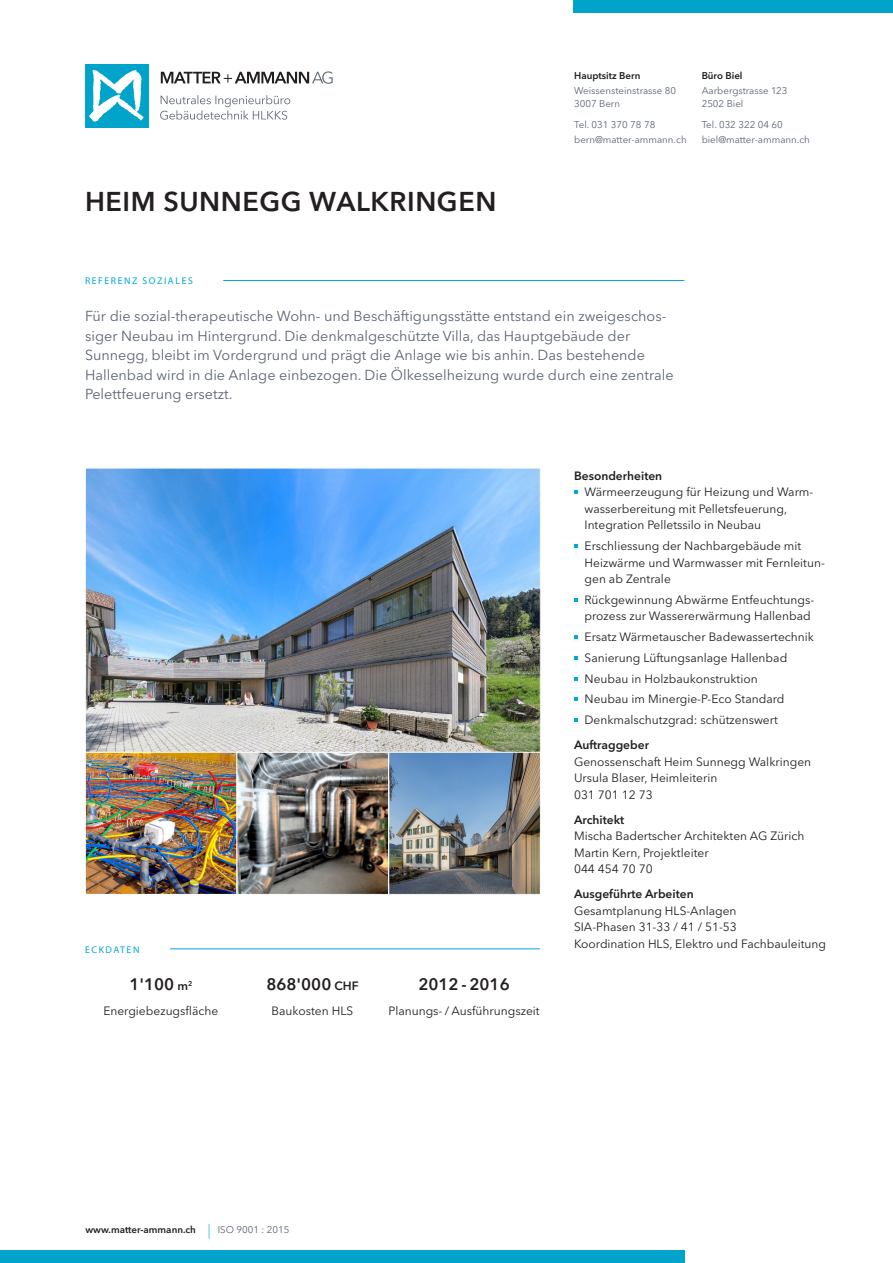
<style>
.page{position:relative;width:893px;height:1263px;background:#fff}
.page>*{position:absolute;margin:0;border:0;box-sizing:border-box;transform-origin:0 0}
.t1{font:600 27px "Avenir Next";letter-spacing:.02em;color:#231f20}
.t2{font:600 16.5px "Avenir Next";color:#231f20}
.t3{font:14.4px/19.5px "Avenir Next";color:#5c6573}
.t4{font:12px/16.5px "Avenir Next";color:#231f20}
.Prospekt_Grundtext{font:600 12px "Avenir Next";color:#231f20}
.t5{font:9.75px "Avenir Next";color:#5c6573}
.t6{font:600 9.75px "Avenir Next";color:#231f20}
.t7{font:9.75px "Myriad Pro";letter-spacing:.16em;color:#00a7da}
.s1{font-size:12px}
.s2{font-weight:400;font-size:14.7px;color:#00a4ca}
.s3{font-weight:400;color:#5c6573}
</style>
<div class="page">
<hr style="left:170px;top:948px;width:370px;height:1px;background:#00a7da">
<svg style="left:574px;top:490px;width:4px;height:4px"></svg>
<svg style="left:574px;top:544px;width:4px;height:4px"></svg>
<svg style="left:574px;top:598px;width:4px;height:4px"></svg>
<svg style="left:574px;top:635px;width:4px;height:4px"></svg>
<svg style="left:574px;top:656px;width:4px;height:4px"></svg>
<svg style="left:574px;top:677px;width:4px;height:3px"></svg>
<svg style="left:574px;top:697px;width:4px;height:4px"></svg>
<svg style="left:574px;top:718px;width:4px;height:4px"></svg>
<img style="left:87px;top:470px;width:452px;height:282px">
<img style="left:87px;top:754px;width:148px;height:139px">
<div style="left:85px;top:752px;width:152px;height:143px;border:1px solid #fff"></div>
<img style="left:390px;top:754px;width:149px;height:139px">
<div style="left:388px;top:752px;width:153px;height:143px;border:1px solid #fff"></div>
<img style="left:239px;top:754px;width:148px;height:139px">
<div style="left:237px;top:752px;width:152px;height:143px;border:1px solid #fff"></div>
<div style="left:0;top:1250px;width:685px;height:13px;background:#00a4ca"></div>
<div style="left:574px;top:0;width:319px;height:13px;background:#00a4ca"></div>
<div style="left:85px;top:64px;width:64px;height:64px;background:#00a4ca"></div>
<svg style="left:89px;top:69px;width:55px;height:53px"></svg>
<svg style="left:160px;top:95px;width:130px;height:25px"></svg>
<svg style="left:161px;top:71px;width:172px;height:13px"></svg>
<hr style="left:223px;top:280px;width:461px;height:1px;background:#00a7da">
<p class="t1" style="left:85px;top:178px;width:413px">HEIM SUNNEGG WALKRINGEN</p>
<p class="t6" style="left:574px;top:67px;width:68px">Hauptsitz Bern</p>
<p class="t5" style="left:574px;top:82px;width:104px">Weissensteinstrasse 80</p>
<p class="t5" style="left:574px;top:95px;width:48px">3007 Bern</p>
<p class="t5" style="left:574px;top:116px;width:83px">Tel. 031 370 78 78</p>
<p class="t5" style="left:574px;top:131px;width:114px">bern@matter-ammann.ch</p>
<p class="t6" style="left:702px;top:67px;width:42px">Büro Biel</p>
<p class="t5" style="left:702px;top:82px;width:87px">Aarbergstrasse 123</p>
<p class="t5" style="left:702px;top:95px;width:43px">2502 Biel</p>
<p class="t5" style="left:702px;top:116px;width:83px">Tel. 032 322 04 60</p>
<p class="t5" style="left:702px;top:131px;width:110px">biel@matter-ammann.ch</p>
<p class="t7" style="left:85px;top:275px;width:109px">REFERENZ SOZIALES</p>
<p class="t3" style="left:85px;top:306px;width:590px">Für die sozial-therapeutische Wohn- und Beschäftigungsstätte entstand ein zweigeschos&shy;siger Neubau im Hintergrund. Die denkmalgeschützte Villa, das Hauptgebäude der Sunnegg, bleibt im Vordergrund und prägt die Anlage wie bis anhin. Das bestehende Hallenbad wird in die Anlage einbezogen. Die Ölkesselheizung wurde durch eine zentrale Pelettfeuerung ersetzt.</p>
<p class="t7" style="left:85px;top:943px;width:56px">ECKDATEN</p>
<p class="t2" style="left:129px;top:970px;width:64px">1'100 <span class="s1">m</span><sup>2</sup></p>
<p class="t4" style="left:103px;top:1002px;width:116px">Energiebezugsfläche</p>
<p class="t2" style="left:266px;top:970px;width:94px">868'000 <span class="s1">CHF</span></p>
<p class="t4" style="left:272px;top:1002px;width:83px">Baukosten HLS</p>
<p class="t2" style="left:418px;top:970px;width:93px">2012 - 2016</p>
<p class="t4" style="left:388px;top:1002px;width:153px">Planungs- / Ausführungszeit</p>
<p class="Prospekt_Grundtext" style="left:574px;top:465px;width:90px">Besonderheiten</p>
<p class="t4" style="left:585px;top:483px;width:230px">Wärmeerzeugung für Heizung und Warm&shy;wasserbereitung mit Pelletsfeuerung,<br>Integration Pelletssilo in Neubau</p>
<p class="t4" style="left:585px;top:537px;width:242px">Erschliessung der Nachbargebäude mit<br>Heizwärme und Warmwasser mit Fernleitun&shy;gen ab Zentrale</p>
<p class="t4" style="left:585px;top:591px;width:231px">Rückgewinnung Abwärme Entfeuchtungs&shy;prozess zur Wassererwärmung Hallenbad</p>
<p class="t4" style="left:585px;top:628px;width:231px">Ersatz Wärmetauscher Badewassertechnik</p>
<p class="t4" style="left:585px;top:649px;width:204px">Sanierung Lüftungsanlage Hallenbad</p>
<p class="t4" style="left:585px;top:670px;width:175px">Neubau in Holzbaukonstruktion</p>
<p class="t4" style="left:585px;top:690px;width:201px">Neubau im Minergie-P-Eco Standard</p>
<p class="t4" style="left:585px;top:711px;width:195px">Denkmalschutzgrad: schützenswert</p>
<p class="Prospekt_Grundtext" style="left:574px;top:735px;width:76px">Auftraggeber</p>
<p class="t4" style="left:574px;top:753px;width:239px">Genossenschaft Heim Sunnegg Walkringen<br>Ursula Blaser, Heimleiterin<br>031 701 12 73</p>
<p class="Prospekt_Grundtext" style="left:574px;top:809px;width:52px">Architekt</p>
<p class="t4" style="left:574px;top:827px;width:232px">Mischa Badertscher Architekten AG Zürich<br>Martin Kern, Projektleiter<br>044 454 70 70</p>
<p class="Prospekt_Grundtext" style="left:574px;top:884px;width:121px">Ausgeführte Arbeiten</p>
<p class="t4" style="left:574px;top:902px;width:253px">Gesamtplanung HLS-Anlagen<br>SIA-Phasen 31-33 / 41 / 51-53<br>Koordination HLS, Elektro und Fachbauleitung</p>
<p class="t6" style="left:85px;top:1221px;width:206px">www.matter-ammann.ch <span class="s2">|</span> <span class="s3">ISO 9001 : 2015</span></p>
</div>
